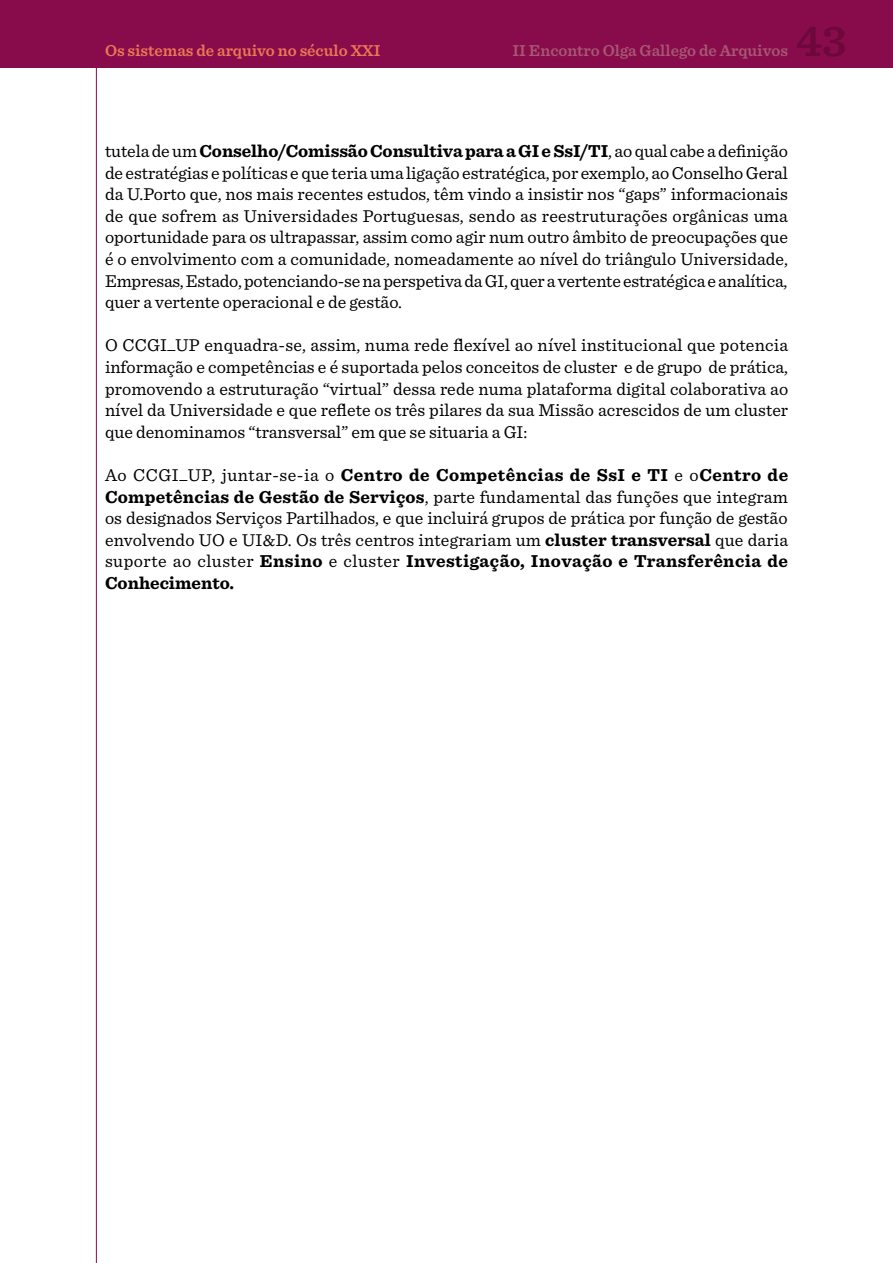
<style>
.page{position:relative;width:893px;height:1263px;background:#fff}
.page>*{position:absolute;margin:0;border:0;box-sizing:border-box;transform-origin:0 0}
.t1{font:600 45px "Sentinel";color:#6d083c}
.t2{font:18px/21.6px "Sentinel";color:#000;text-align:justify}
.t3{font:600 16.5px "Sentinel";color:#a65874}
.t4{font:600 16.5px "Sentinel";color:#ed7854}
.s1{font-weight:700}
</style>
<div class="page">
<div style="left:0;top:0;width:893px;height:68px;background:#880c4b"></div>
<hr style="left:96px;top:68px;width:1px;height:1195px;background:#880c4b">
<p class="t4" style="left:105px;top:38px;width:277px">Os sistemas de arquivo no século XXI</p>
<p class="t3" style="left:512px;top:38px;width:277px">II Encontro Olga Gallego de Arquivos</p>
<h1 class="t1" style="left:796px;top:7px;width:53px">43</h1>
<p class="t2" style="left:105px;top:139px;width:685px">tutela de um <span class="s1">Conselho/Comissão Consultiva para a GI e SsI/TI</span>, ao qual cabe a definição de estratégias e políticas e que teria uma ligação estratégica, por exemplo, ao Conselho Geral da U.Porto que, nos mais recentes estudos, têm vindo a insistir nos “gaps” informacionais de que sofrem as Universidades Portuguesas, sendo as reestruturações orgânicas uma oportunidade para os ultrapassar, assim como agir num outro âmbito de preocupações que é o envolvimento com a comunidade, nomeadamente ao nível do triângulo Universidade, Empresas, Estado, potenciando-se na perspetiva da GI, quer a vertente estratégica e analítica, quer a vertente operacional e de gestão.</p>
<p class="t2" style="left:105px;top:333px;width:685px">O CCGI_UP enquadra-se, assim, numa rede flexível ao nível institucional que potencia informação e competências e é suportada pelos conceitos de cluster e de grupo de prática, promovendo a estruturação “virtual” dessa rede numa plataforma digital colaborativa ao nível da Universidade e que reflete os três pilares da sua Missão acrescidos de um cluster que denominamos “transversal” em que se situaria a GI:</p>
<p class="t2" style="left:105px;top:463px;width:685px">Ao CCGI_UP, juntar-se-ia o <span class="s1">Centro de Competências de SsI e TI</span> e o<span class="s1">Centro de Competências de Gestão de Serviços</span>, parte fundamental das funções que integram os designados Serviços Partilhados, e que incluirá grupos de prática por função de gestão envolvendo UO e UI&amp;D. Os três centros integrariam um <span class="s1">cluster transversal</span> que daria suporte ao cluster <span class="s1">Ensino</span> e cluster <span class="s1">Investigação, Inovação e Transferência de Conhecimento.</span></p>
</div>
